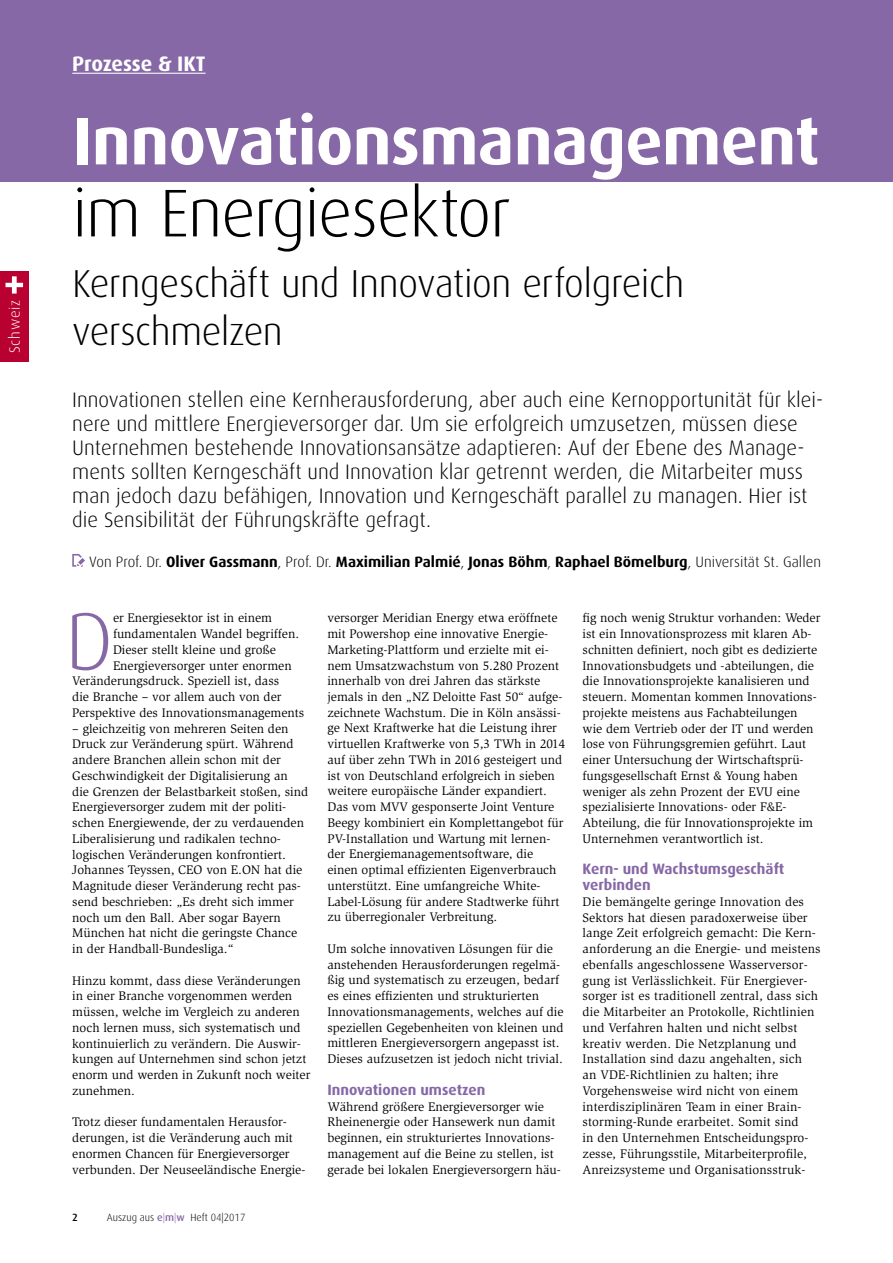
<style>
.page{position:relative;width:893px;height:1263px;background:#fff}
.page>*{position:absolute;margin:0;border:0;box-sizing:border-box;transform-origin:0 0}
.t1{font:300 81.45px "Dax";color:#8768a6}
.t2{font:700 67.5px "Dax";letter-spacing:-.01em;color:#fff}
.t3{font:300 67.5px "Dax";letter-spacing:-.02em;color:#000}
.t4{font:300 39px/48px "Dax";letter-spacing:-.01em;color:#000}
.t5{font:300 21px/24px "Dax";color:#000}
.t6{font:700 21px "Dax";color:#fff}
.t7{font:700 15px "Dax";color:#000}
.t8{font:700 15px/15.8px "Dax";color:#8768a6}
.t9{font:300 15px "Dax";letter-spacing:.05em;color:#fff}
.t10{font:12.75px/15.8px "Slimbach";color:#000}
.t11{font:300 10.5px "Dax";color:#000}
.t12{font:500 10.5px "Dax";color:#000}
.s1{font-weight:300}
.s2{font-weight:500;color:#8768a6}
.s3{color:#8768a6}
</style>
<div class="page">
<div style="left:0;top:0;width:893px;height:181px;background:#8768a6"></div>
<hr style="left:72px;top:73px;width:134px;height:1px;background:#fff">
<svg style="left:72px;top:554px;width:13px;height:13px"></svg>
<div style="left:0;top:271px;width:28px;height:28px;background:#b80031"></div>
<svg style="left:6px;top:276px;width:17px;height:18px"></svg>
<div style="left:0;top:295px;width:28px;height:66px;background:#b80031"></div>
<hr style="left:892px;top:0;width:1px;height:347px;background:#f6f6f6">
<p class="t9" style="left:6px;top:353px;width:55px;rotate:-90deg">Schweiz</p>
<h3 class="t6" style="left:72px;top:52px;width:135px">Prozesse &amp; IKT</h3>
<h2 class="t2" style="left:72px;top:102px;width:749px">Innovationsmanagement</h2>
<h2 class="t3" style="left:72px;top:174px;width:440px">im Energiesektor</h2>
<h3 class="t4" style="left:72px;top:260px;width:614px">Kerngeschäft und Innovation erfolgreich verschmelzen</h3>
<p class="t5" style="left:72px;top:388px;width:752px">Innovationen stellen eine Kernherausforderung, aber auch eine Kernopportunität für klei&shy;nere und mittlere Energieversorger dar. Um sie erfolgreich umzusetzen, müssen diese Unternehmen bestehende Innovationsansätze adaptieren: Auf der Ebene des Manage&shy;ments sollten Kerngeschäft und Innovation klar getrennt werden, die Mitarbeiter muss man jedoch dazu befähigen, Innovation und Kerngeschäft parallel zu managen. Hier ist die Sensibilität der Führungskräfte gefragt.</p>
<p class="t7" style="left:89px;top:553px;width:733px"><span class="s1">Von Prof. Dr.</span> Oliver Gassmann<span class="s1">, Prof. Dr.</span> Maximilian Palmié<span class="s1">,</span> Jonas Böhm<span class="s1">,</span> Raphael Bömelburg<span class="s1">, Universität St. Gallen</span></p>
<h1 class="t1" style="left:66px;top:594px;width:49px">D</h1>
<p class="t10" style="left:113px;top:610px;width:161px">er Energiesektor ist in einem</p>
<p class="t10" style="left:113px;top:626px;width:188px">fundamentalen Wandel begriffen.</p>
<p class="t10" style="left:113px;top:642px;width:165px">Dieser stellt kleine und große</p>
<p class="t10" style="left:113px;top:657px;width:180px">Energieversorger unter enormen</p>
<p class="t10" style="left:72px;top:673px;width:208px">Veränderungsdruck. Speziell ist, dass</p>
<p class="t10" style="left:72px;top:689px;width:211px">die Branche – vor allem auch von der</p>
<p class="t10" style="left:72px;top:705px;width:233px">Perspektive des Innovationsmanagements</p>
<p class="t10" style="left:72px;top:720px;width:237px">– gleichzeitig von mehreren Seiten den Druck zur Veränderung spürt. Während andere Branchen allein schon mit der Geschwindigkeit der Digitalisierung an<br>die Grenzen der Belastbarkeit stoßen, sind Energieversorger zudem mit der politi&shy;schen Energiewende, der zu verdauenden Liberalisierung und radikalen techno&shy;logischen Veränderungen konfrontiert.<br>Johannes Teyssen, CEO von E.ON hat die Magnitude dieser Veränderung recht pas&shy;send beschrieben: „Es dreht sich immer noch um den Ball. Aber sogar Bayern München hat nicht die geringste Chance in der Handball-Bundesliga.“</p>
<p class="t10" style="left:72px;top:972px;width:240px">Hinzu kommt, dass diese Veränderungen in einer Branche vorgenommen werden müssen, welche im Vergleich zu anderen noch lernen muss, sich systematisch und kontinuierlich zu verändern. Die Auswir&shy;kungen auf Unternehmen sind schon jetzt enorm und werden in Zukunft noch weiter zunehmen.</p>
<p class="t10" style="left:72px;top:1114px;width:235px">Trotz dieser fundamentalen Herausfor&shy;derungen, ist die Veränderung auch mit enormen Chancen für Energieversorger verbunden. Der Neuseeländische Energie-</p>
<p class="t12" style="left:72px;top:1212px;width:7px">2</p>
<p class="t11" style="left:107px;top:1212px;width:140px">Auszug aus <span class="s2">e</span><span class="s3">|</span><span class="s2">m</span><span class="s3">|</span><span class="s2">w</span> Heft 04|2017</p>
<p class="t10" style="left:327px;top:610px;width:239px">versorger Meridian Energy etwa eröffnete mit Powershop eine innovative Energie-Marketing-Plattform und erzielte mit ei&shy;nem Umsatzwachstum von 5.280 Prozent innerhalb von drei Jahren das stärkste jemals in den „NZ Deloitte Fast 50“ aufge&shy;zeichnete Wachstum. Die in Köln ansässi&shy;ge Next Kraftwerke hat die Leistung ihrer virtuellen Kraftwerke von 5,3 TWh in 2014 auf über zehn TWh in 2016 gesteigert und ist von Deutschland erfolgreich in sieben weitere europäische Länder expandiert.<br>Das vom MVV gesponserte Joint Venture Beegy kombiniert ein Komplettangebot für PV-Installation und Wartung mit lernen&shy;der Energiemanagementsoftware, die einen optimal effizienten Eigenverbrauch unterstützt. Eine umfangreiche White-Label-Lösung für andere Stadtwerke führt zu überregionaler Verbreitung.</p>
<p class="t10" style="left:327px;top:941px;width:238px">Um solche innovativen Lösungen für die anstehenden Herausforderungen regelmä&shy;ßig und systematisch zu erzeugen, bedarf es eines effizienten und strukturierten Innovationsmanagements, welches auf die speziellen Gegebenheiten von kleinen und mittleren Energieversorgern angepasst ist.<br>Dieses aufzusetzen ist jedoch nicht trivial.</p>
<p class="t8" style="left:327px;top:1082px;width:159px">Innovationen umsetzen</p>
<p class="t10" style="left:327px;top:1098px;width:235px">Während größere Energieversorger wie Rheinenergie oder Hansewerk nun damit beginnen, ein strukturiertes Innovations&shy;management auf die Beine zu stellen, ist gerade bei lokalen Energieversorgern häu-</p>
<p class="t10" style="left:583px;top:610px;width:239px">fig noch wenig Struktur vorhanden: Weder ist ein Innovationsprozess mit klaren Ab&shy;schnitten definiert, noch gibt es dedizierte Innovationsbudgets und -abteilungen, die die Innovationsprojekte kanalisieren und steuern. Momentan kommen Innovations&shy;projekte meistens aus Fachabteilungen wie dem Vertrieb oder der IT und werden lose von Führungsgremien geführt. Laut einer Untersuchung der Wirtschaftsprü&shy;fungsgesellschaft Ernst &amp; Young haben weniger als zehn Prozent der EVU eine spezialisierte Innovations- oder F&amp;E-Abteilung, die für Innovationsprojekte im Unternehmen verantwortlich ist.</p>
<p class="t8" style="left:583px;top:861px;width:203px">Kern- und Wachstumsgeschäft verbinden</p>
<p class="t10" style="left:583px;top:894px;width:240px">Die bemängelte geringe Innovation des Sektors hat diesen paradoxerweise über lange Zeit erfolgreich gemacht: Die Kern&shy;anforderung an die Energie- und meistens ebenfalls angeschlossene Wasserversor&shy;gung ist Verlässlichkeit. Für Energiever&shy;sorger ist es traditionell zentral, dass sich die Mitarbeiter an Protokolle, Richtlinien und Verfahren halten und nicht selbst kreativ werden. Die Netzplanung und Installation sind dazu angehalten, sich<br>an VDE-Richtlinien zu halten; ihre Vorgehensweise wird nicht von einem interdisziplinären Team in einer Brain&shy;storming-Runde erarbeitet. Somit sind<br>in den Unternehmen Entscheidungspro&shy;zesse, Führungsstile, Mitarbeiterprofile, Anreizsysteme und Organisationsstruk-</p>
</div>
